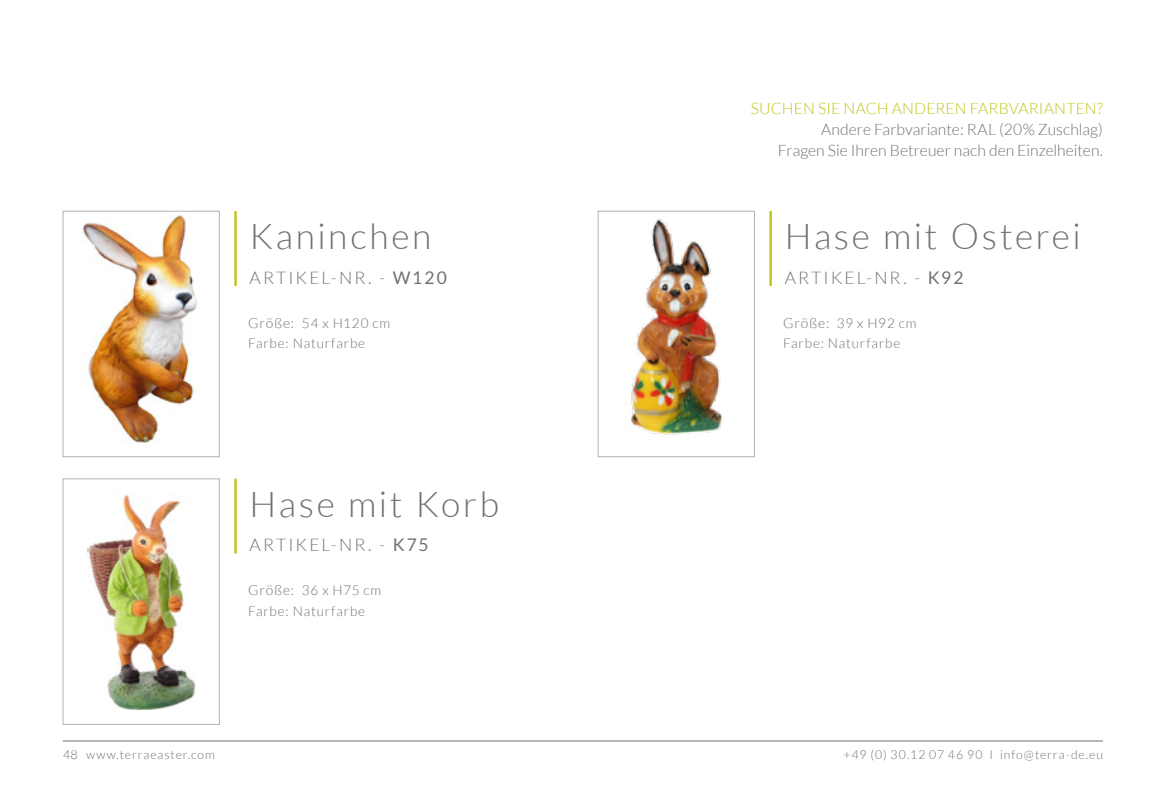
<style>
.page{position:relative;width:1166px;height:804px;background:#fff}
.page>*{position:absolute;margin:0;border:0;box-sizing:border-box;transform-origin:0 0}
.t1{font:300 35.52px "Lato";letter-spacing:.075em;color:#707070}
.t2{font:300 17.5px "Lato";letter-spacing:.12em;color:#707070}
.t3{font:300 15.75px/21px "Lato";color:#707070;text-align:right}
.t4{font:300 15.75px "Lato";letter-spacing:.01em;color:#c0c416}
.t5{font:300 13.47px/20.3px "Lato";letter-spacing:.06em;color:#707070}
.t6{font:300 12.25px "Lato";letter-spacing:.07em;color:#707070}
.s1{font-weight:400}
.s2{font-size:14px}
.s3{font-size:12.42px}
</style>
<div class="page">
<hr style="left:63px;top:740px;width:1040px;height:1px;background:#707070">
<div style="left:63px;top:211px;width:157px;height:246px;border:1px solid #b3b2b2"></div>
<div style="left:63px;top:478px;width:157px;height:246px;border:1px solid #b3b2b2"></div>
<div style="left:598px;top:211px;width:157px;height:246px;border:1px solid #b3b2b2"></div>
<hr style="left:234px;top:211px;width:3px;height:75px;background:#c0c416">
<hr style="left:234px;top:478px;width:3px;height:75px;background:#c0c416">
<hr style="left:769px;top:211px;width:3px;height:75px;background:#c0c416">
<img style="left:83px;top:212px;width:117px;height:232px">
<img style="left:87px;top:493px;width:108px;height:216px">
<img style="left:618px;top:212px;width:117px;height:223px">
<h1 class="t1" style="left:250px;top:218px;width:183px">Kaninchen</h1>
<p class="t2" style="left:250px;top:268px;width:199px">ARTIKEL-NR. - <span class="s1">W120</span></p>
<p class="t5" style="left:248px;top:313px;width:144px"><span class="s2">Größe:</span> 54 x H120 cm<br>Farbe: Naturfarbe</p>
<h1 class="t1" style="left:250px;top:485px;width:251px">Hase mit Korb</h1>
<p class="t2" style="left:250px;top:535px;width:180px">ARTIKEL-NR. - <span class="s1">K75</span></p>
<p class="t5" style="left:248px;top:580px;width:135px"><span class="s2">Größe:</span> 36 x H75 cm<br>Farbe: Naturfarbe</p>
<p class="t6" style="left:63px;top:748px;width:153px"><span class="s3">48</span> www.terraeaster.com</p>
<p class="t4" style="left:751px;top:100px;width:354px">SUCHEN SIE NACH ANDEREN FARBVARIANTEN?</p>
<p class="t3" style="left:778px;top:119px;width:327px">Andere Farbvariante: RAL (20% Zuschlag)<br>Fragen Sie Ihren Betreuer nach den Einzelheiten.</p>
<h1 class="t1" style="left:785px;top:218px;width:297px">Hase mit Osterei</h1>
<p class="t2" style="left:785px;top:268px;width:180px">ARTIKEL-NR. - <span class="s1">K92</span></p>
<p class="t5" style="left:783px;top:313px;width:135px"><span class="s2">Größe:</span> 39 x H92 cm<br>Farbe: Naturfarbe</p>
<p class="t6" style="left:843px;top:748px;width:261px">+49 (0) 30.12 07 46 90 I info@terra-de.eu</p>
</div>
